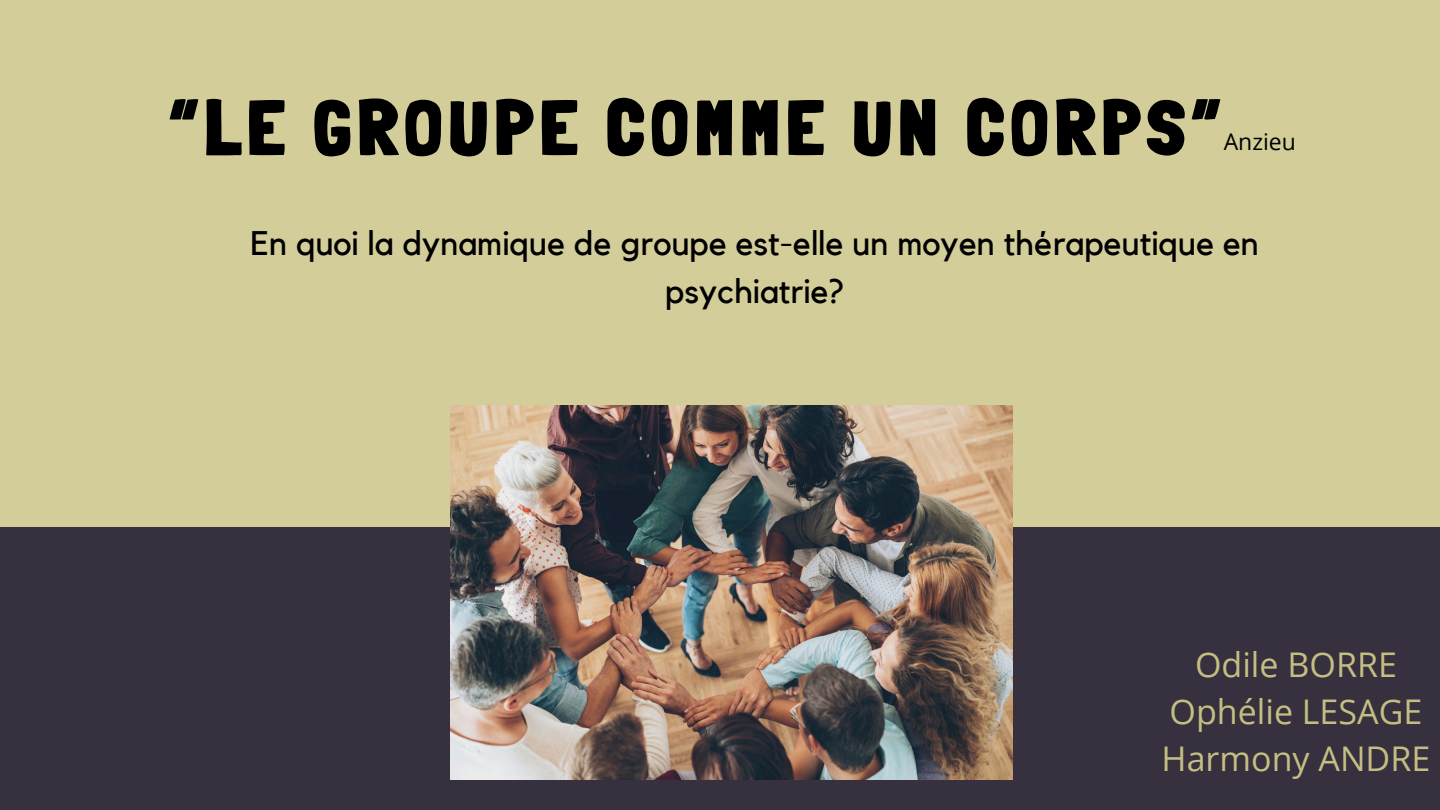
<style>
.page{position:relative;width:1440px;height:810px;background:#d3cd99}
.page>*{position:absolute;margin:0;border:0;box-sizing:border-box;transform-origin:0 0}
.t1{font:900 78px "Londrina Solid";letter-spacing:.085em;color:#000}
.t2{font:34px/47.2px "Kollektif";color:#000;text-align:center}
.t3{font:34px/47.2px "Open Sans";color:#c5be82;text-align:center}
.t4{font:23px "Open Sans";color:#000}
</style>
<div class="page">
<div style="left:0;top:527px;width:1440px;height:283px;background:#36303f"></div>
<img style="left:451px;top:405px;width:561px;height:374px">
<h1 class="t1" style="left:169px;top:81px;width:1052px">“LE GROUPE COMME UN CORPS”</h1>
<p class="t4" style="left:1224px;top:126px;width:74px">Anzieu</p>
<p class="t2" style="left:250px;top:221px;width:1010px">En quoi la dynamique de groupe est-elle un moyen thérapeutique en psychiatrie?</p>
<h2 class="t3" style="left:1162px;top:640px;width:270px">Odile BORRE<br>Ophélie LESAGE<br>Harmony ANDRE</h2>
</div>
